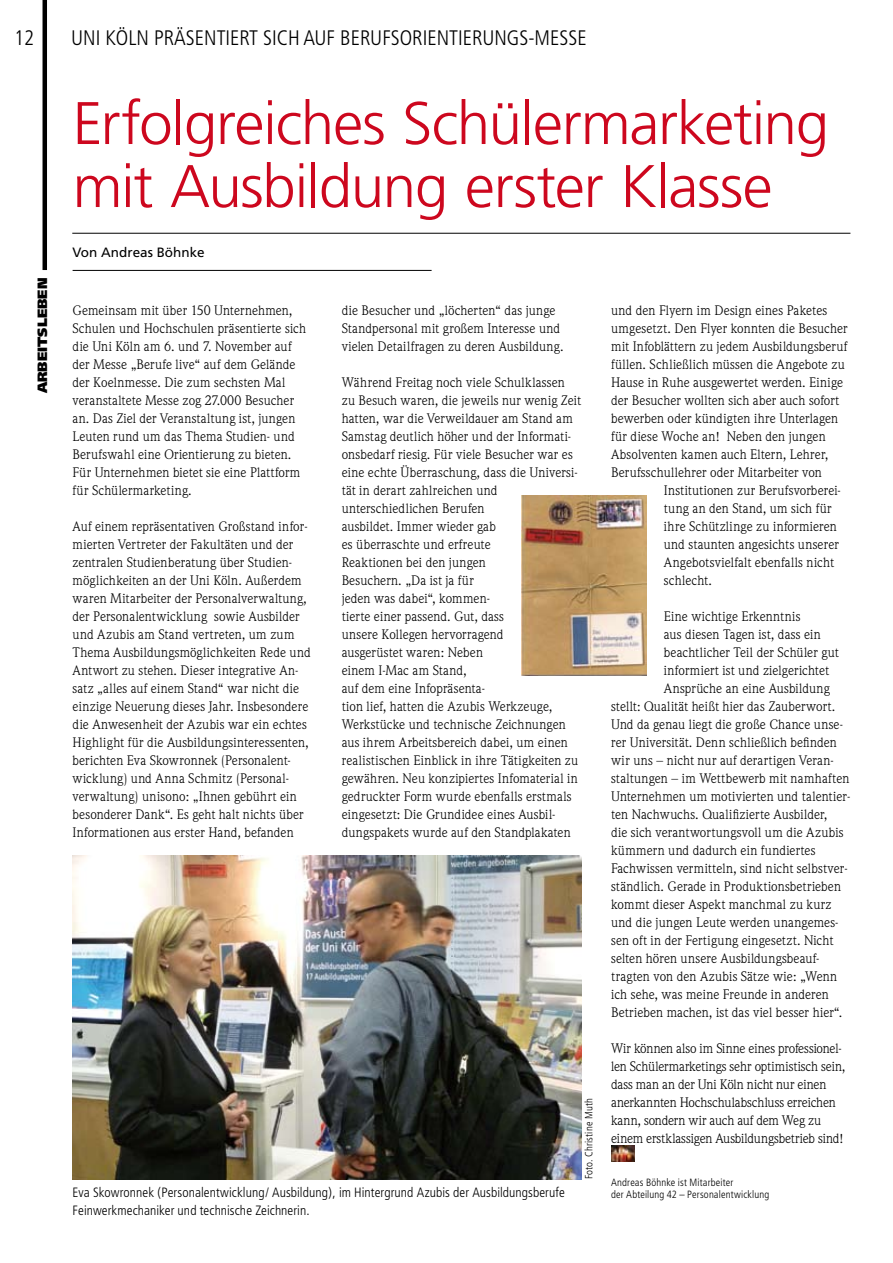
<style>
.page{position:relative;width:893px;height:1263px;background:#fff}
.page>*{position:absolute;margin:0;border:0;box-sizing:border-box;transform-origin:0 0}
.t1{font:300 60px/63px "Frutiger";letter-spacing:-.02em;color:#cd071e}
.t2{font:300 condensed 21px "Frutiger";color:#000}
.t3{font:13.5px/18px "Weidemann";letter-spacing:.01em;color:#000}
.t4{font:13.5px/18px "Weidemann";letter-spacing:-.01em;color:#000}
.t5{font:300 condensed 13.5px/18px "Frutiger";letter-spacing:.005em;color:#000}
.t6{font:13.5px "Frutiger";color:#000}
.t7{font:900 13.5px "Frutiger";color:#000}
.t8{font:300 condensed 10.5px/12px "Frutiger";letter-spacing:.015em;color:#000}
</style>
<div class="page">
<hr style="left:43px;top:0;width:4px;height:270px;background:#000">
<hr style="left:73px;top:270px;width:359px;height:1px;background:#000">
<hr style="left:72px;top:233px;width:778px;height:1px;background:#000">
<img style="left:73px;top:855px;width:508px;height:324px">
<img style="left:611px;top:1145px;width:23px;height:16px">
<img style="left:521px;top:495px;width:126px;height:180px">
<h2 class="t2" style="left:14px;top:26px;width:22px">12</h2>
<h2 class="t2" style="left:71px;top:26px;width:202px">Uni Köln präsentiert sich</h2>
<h2 class="t2" style="left:304px;top:26px;width:191px">auf Berufsorientierungs</h2>
<h2 class="t2" style="left:528px;top:26px;width:60px">-Messe</h2>
<h1 class="t1" style="left:73px;top:92px;width:758px">Erfolgreiches Schülermarketing mit Ausbildung erster Klasse</h1>
<p class="t7" style="left:34px;top:393px;width:117px;rotate:-90deg">arbeitsleben</p>
<p class="t6" style="left:73px;top:244px;width:134px">Von Andreas Böhnke</p>
<p class="t3" style="left:73px;top:301px;width:235px">Gemeinsam mit über 150 Unternehmen, Schulen und Hochschulen präsentierte sich die Uni Köln am 6. und 7. November auf der Messe „Berufe live“ auf dem Gelände der Koelnmesse. Die zum sechsten Mal veranstaltete Messe zog 27.000 Besucher an. Das Ziel der Veranstaltung ist, jungen Leuten rund um das Thema Studien- und Berufswahl eine Orientierung zu bieten.<br>Für Unternehmen bietet sie eine Plattform für Schülermarketing.</p>
<p class="t3" style="left:73px;top:517px;width:240px">Auf einem repräsentativen Großstand infor&shy;mierten Vertreter der Fakultäten und der zentralen Studienberatung über Studien&shy;möglichkeiten an der Uni Köln. Außerdem waren Mitarbeiter der Personalverwaltung, der Personalentwicklung sowie Ausbilder und Azubis am Stand vertreten, um zum Thema Ausbildungsmöglichkeiten Rede und Antwort zu stehen. Dieser integrative An&shy;satz „alles auf einem Stand“ war nicht die einzige Neuerung dieses Jahr. Insbesondere die Anwesenheit der Azubis war ein echtes Highlight für die Ausbildungsinteressenten, berichten Eva Skowronnek (Personalent&shy;wicklung) und Anna Schmitz (Personal&shy;verwaltung) unisono: „Ihnen gebührt ein besonderer Dank“. Es geht halt nichts über Informationen aus erster Hand, befanden</p>
<p class="t3" style="left:342px;top:301px;width:223px">die Besucher und „löcherten“ das junge<br>Standpersonal mit großem Interesse und vielen Detailfragen zu deren Ausbildung.</p>
<p class="t3" style="left:342px;top:373px;width:241px">Während Freitag noch viele Schulklassen zu Besuch waren, die jeweils nur wenig Zeit hatten, war die Verweildauer am Stand am Samstag deutlich höher und der Informati&shy;onsbedarf riesig. Für viele Besucher war es eine echte Überraschung, dass die Universi&shy;tät in derart zahlreichen und unterschiedlichen Berufen<br>ausbildet. Immer wieder gab<br>es überraschte und erfreute<br>Reaktionen bei den jungen<br>Besuchern. „Da ist ja für<br>jeden was dabei“, kommen-<br>tierte einer passend. Gut, dass<br>unsere Kollegen hervorragend<br>ausgerüstet waren: Neben<br>einem I-Mac am Stand,<br>auf dem eine Infopräsenta-<br>tion lief, hatten die Azubis Werkzeuge, Werkstücke und technische Zeichnungen aus ihrem Arbeitsbereich dabei, um einen realistischen Einblick in ihre Tätigkeiten zu gewähren. Neu konzipiertes Infomaterial in gedruckter Form wurde ebenfalls erstmals eingesetzt: Die Grundidee eines Ausbil&shy;dungspakets wurde auf den Standplakaten</p>
<p class="t8" style="left:583px;top:1179px;width:82px;rotate:-90deg">Foto. Christine Muth</p>
<p class="t5" style="left:73px;top:1184px;width:494px">Eva Skowronnek (Personalentwicklung/ Ausbildung), im Hintergrund Azubis der Ausbildungsberufe<br>Feinwerkmechaniker und technische Zeichnerin.</p>
<p class="t3" style="left:611px;top:301px;width:238px">und den Flyern im Design eines Paketes umgesetzt. Den Flyer konnten die Besucher mit Infoblättern zu jedem Ausbildungsberuf füllen. Schließlich müssen die Angebote zu Hause in Ruhe ausgewertet werden. Einige der Besucher wollten sich aber auch sofort bewerben oder kündigten ihre Unterlagen für diese Woche an! Neben den jungen Absolventen kamen auch Eltern, Lehrer, Berufsschullehrer oder Mitarbeiter von</p>
<p class="t3" style="left:664px;top:481px;width:179px">Institutionen zur Berufsvorberei&shy;tung an den Stand, um sich für ihre Schützlinge zu informieren und staunten angesichts unserer<br>Angebotsvielfalt ebenfalls nicht schlecht.</p>
<p class="t3" style="left:664px;top:607px;width:138px">Eine wichtige Erkenntnis</p>
<p class="t3" style="left:664px;top:625px;width:159px">aus diesen Tagen ist, dass ein</p>
<p class="t3" style="left:664px;top:643px;width:176px">beachtlicher Teil der Schüler gut</p>
<p class="t3" style="left:664px;top:661px;width:167px">informiert ist und zielgerichtet</p>
<p class="t3" style="left:664px;top:679px;width:167px">Ansprüche an eine Ausbildung</p>
<p class="t3" style="left:611px;top:697px;width:226px">stellt: Qualität heißt hier das Zauberwort.</p>
<p class="t3" style="left:611px;top:715px;width:233px">Und da genau liegt die große Chance unse-</p>
<p class="t3" style="left:611px;top:733px;width:227px">rer Universität. Denn schließlich befinden</p>
<p class="t3" style="left:611px;top:751px;width:224px">wir uns – nicht nur auf derartigen Veran-</p>
<p class="t3" style="left:611px;top:769px;width:240px">staltungen – im Wettbewerb mit namhaften</p>
<p class="t3" style="left:611px;top:787px;width:241px">Unternehmen um motivierten und talentier-</p>
<p class="t3" style="left:611px;top:805px;width:218px">ten Nachwuchs. Qualifizierte Ausbilder,</p>
<p class="t3" style="left:611px;top:823px;width:234px">die sich verantwortungsvoll um die Azubis</p>
<p class="t3" style="left:611px;top:841px;width:206px">kümmern und dadurch ein fundiertes</p>
<p class="t3" style="left:611px;top:859px;width:238px">Fachwissen vermitteln, sind nicht selbstver-</p>
<p class="t3" style="left:611px;top:877px;width:231px">ständlich. Gerade in Produktionsbetrieben</p>
<p class="t3" style="left:611px;top:895px;width:222px">kommt dieser Aspekt manchmal zu kurz</p>
<p class="t3" style="left:611px;top:913px;width:229px">und die jungen Leute werden unangemes-</p>
<p class="t3" style="left:611px;top:931px;width:224px">sen oft in der Fertigung eingesetzt. Nicht</p>
<p class="t3" style="left:611px;top:949px;width:210px">selten hören unsere Ausbildungsbeauf-</p>
<p class="t3" style="left:611px;top:967px;width:228px">tragten von den Azubis Sätze wie: „Wenn</p>
<p class="t3" style="left:611px;top:985px;width:219px">ich sehe, was meine Freunde in anderen</p>
<p class="t3" style="left:611px;top:1003px;width:233px">Betrieben machen, ist das viel besser hier“.</p>
<p class="t4" style="left:611px;top:1039px;width:236px">Wir können also im Sinne eines professionel&shy;len Schülermarketings sehr optimistisch sein, dass man an der Uni Köln nicht nur einen anerkannten Hochschulabschluss erreichen kann, sondern wir auch auf dem Weg zu einem erstklassigen Ausbildungsbetrieb sind!</p>
<p class="t8" style="left:611px;top:1176px;width:160px">Andreas Böhnke ist Mitarbeiter<br>der Abteilung 42 – Personalentwicklung</p>
</div>
